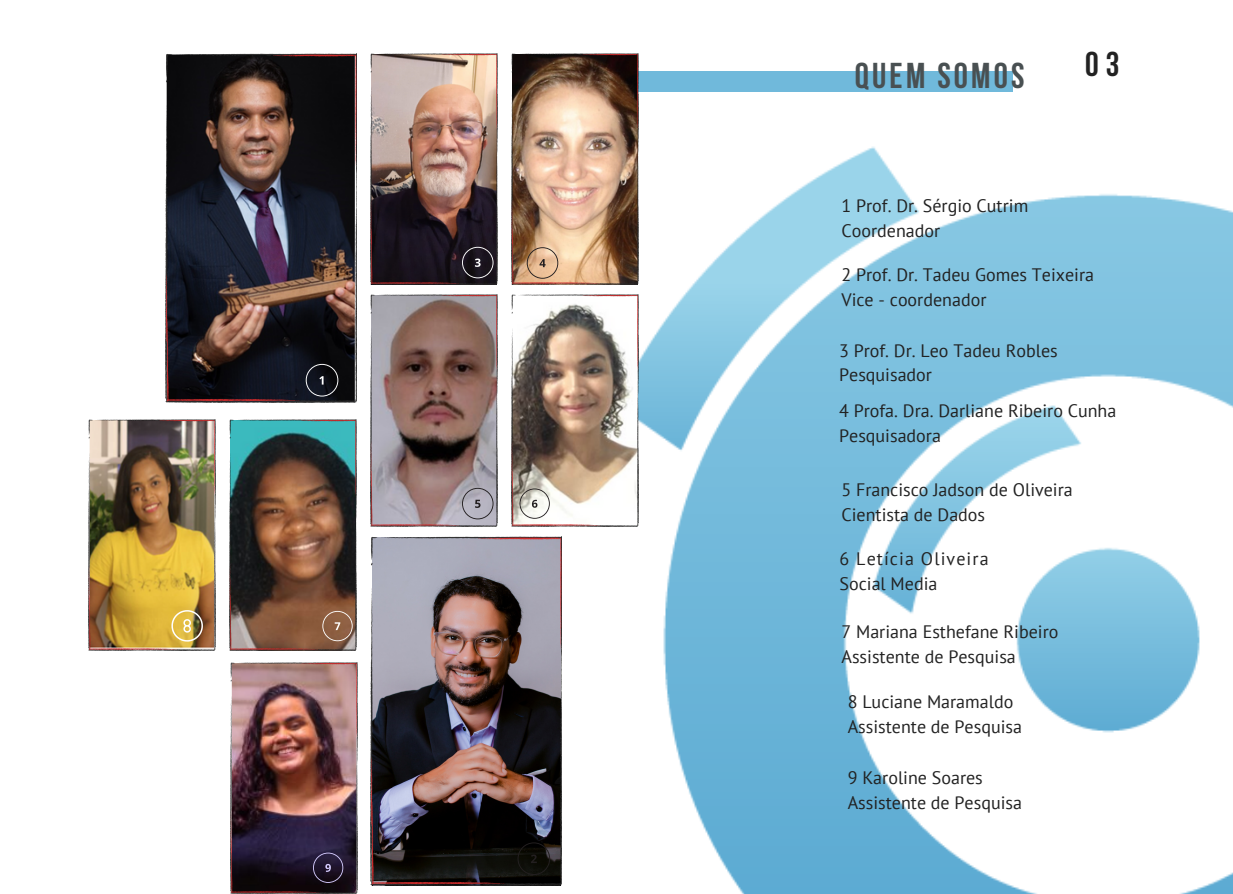
<style>
.page{position:relative;width:1233px;height:894px;background:#fff}
.page>*{position:absolute;margin:0;border:0;box-sizing:border-box;transform-origin:0 0}
.t1{font:700 35.7px "Bebas Neue";letter-spacing:.09em;color:#495052}
.t2{font:700 34.35px "Bebas Neue";color:#222}
.t3{font:18px "PT Sans";color:#222}
.t4{font:18px "PT Sans";letter-spacing:.06em;color:#222}
</style>
<div class="page">
<img style="left:551px;top:53px;width:682px;height:840px">
<img style="left:165px;top:53px;width:192px;height:349px">
<img style="left:371px;top:53px;width:126px;height:231px">
<img style="left:512px;top:53px;width:126px;height:231px">
<img style="left:371px;top:295px;width:126px;height:231px">
<img style="left:512px;top:295px;width:126px;height:231px">
<img style="left:89px;top:419px;width:126px;height:231px">
<img style="left:230px;top:419px;width:126px;height:231px">
<img style="left:371px;top:536px;width:191px;height:349px">
<svg style="left:306px;top:364px;width:32px;height:32px"></svg>
<svg style="left:462px;top:487px;width:32px;height:32px"></svg>
<svg style="left:520px;top:488px;width:30px;height:30px"></svg>
<svg style="left:462px;top:247px;width:32px;height:31px"></svg>
<svg style="left:527px;top:247px;width:31px;height:32px"></svg>
<svg style="left:322px;top:610px;width:31px;height:31px"></svg>
<svg style="left:171px;top:610px;width:32px;height:31px"></svg>
<svg style="left:518px;top:842px;width:32px;height:32px"></svg>
<img style="left:231px;top:662px;width:127px;height:231px">
<svg style="left:313px;top:852px;width:30px;height:30px"></svg>
<p class="t1" style="left:855px;top:61px;width:171px">QUEM SOMOS</p>
<p class="t2" style="left:1085px;top:50px;width:36px">03</p>
<p class="t3" style="left:841px;top:194px;width:188px">1 Prof. Dr. Sérgio Cutrim</p>
<p class="t3" style="left:841px;top:218px;width:100px">Coordenador</p>
<p class="t3" style="left:841px;top:263px;width:254px">2 Prof. Dr. Tadeu Gomes Teixeira</p>
<p class="t3" style="left:841px;top:287px;width:146px">Vice - coordenador</p>
<p class="t3" style="left:839px;top:338px;width:220px">3 Prof. Dr. Leo Tadeu Robles</p>
<p class="t3" style="left:839px;top:363px;width:94px">Pesquisador</p>
<p class="t3" style="left:839px;top:398px;width:279px">4 Profa. Dra. Darliane Ribeiro Cunha</p>
<p class="t3" style="left:839px;top:423px;width:103px">Pesquisadora</p>
<p class="t3" style="left:841px;top:477px;width:233px">5 Francisco Jadson de Oliveira</p>
<p class="t3" style="left:841px;top:502px;width:145px">Cientista de Dados</p>
<p class="t4" style="left:840px;top:547px;width:151px">6 Letícia Oliveira</p>
<p class="t3" style="left:840px;top:571px;width:99px">Social Media</p>
<p class="t3" style="left:841px;top:619px;width:219px">7 Mariana Esthefane Ribeiro</p>
<p class="t3" style="left:841px;top:644px;width:176px">Assistente de Pesquisa</p>
<p class="t3" style="left:848px;top:689px;width:167px">8 Luciane Maramaldo</p>
<p class="t3" style="left:848px;top:714px;width:176px">Assistente de Pesquisa</p>
<p class="t3" style="left:848px;top:765px;width:137px">9 Karoline Soares</p>
<p class="t3" style="left:848px;top:790px;width:176px">Assistente de Pesquisa</p>
</div>
